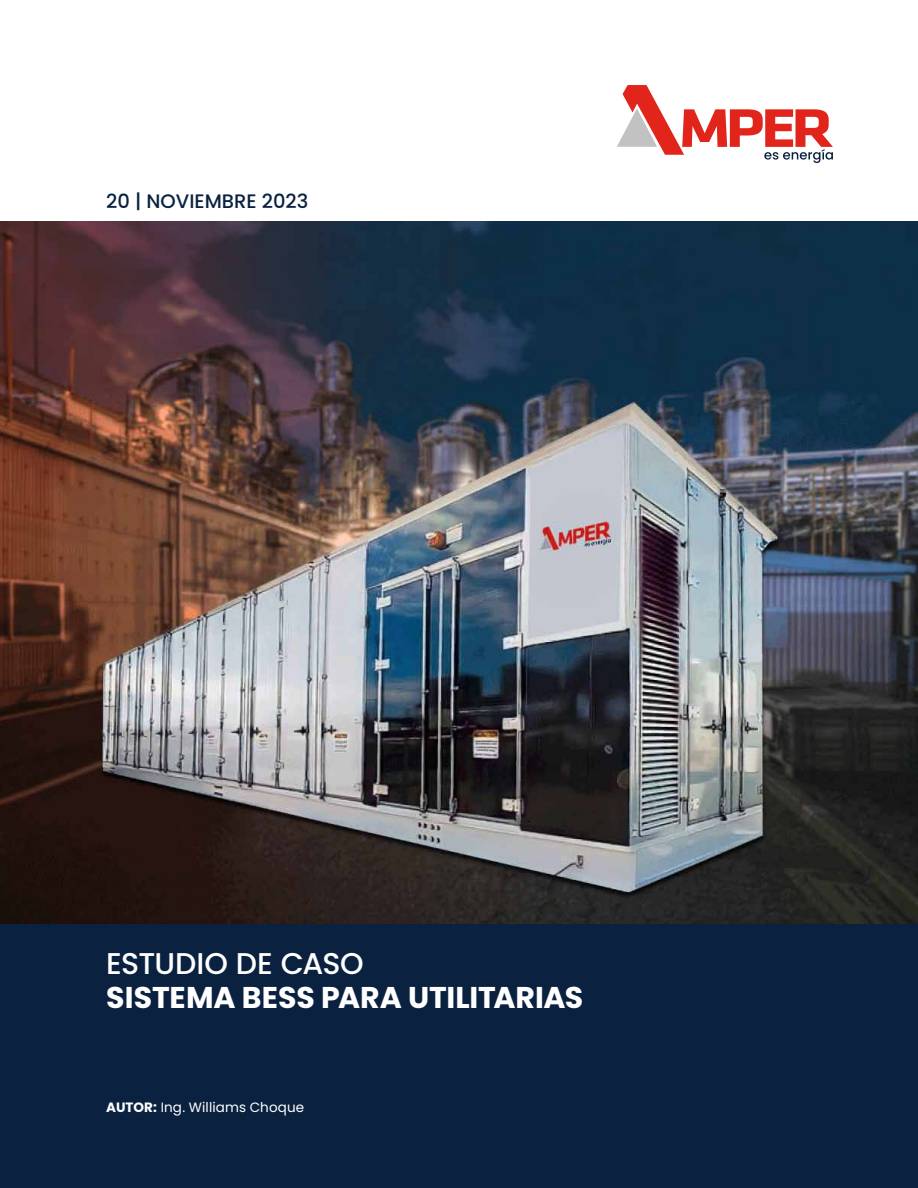
<style>
.page{position:relative;width:918px;height:1188px;background:#fff}
.page>*{position:absolute;margin:0;border:0;box-sizing:border-box;transform-origin:0 0}
.t1{font:700 30px "Poppins";letter-spacing:-.01em;color:#fff}
.t2{font:500 30px "Poppins";letter-spacing:-.02em;color:#fff}
.t3{font:500 19.5px "Poppins";color:#0a2240}
.t4{font:13.5px "Poppins";letter-spacing:.01em;color:#fff}
.s1{font-weight:700}
</style>
<div class="page">
<svg style="left:617px;top:85px;width:216px;height:78px"></svg>
<div style="left:0;top:924px;width:918px;height:264px;background:#0a2240"></div>
<img style="left:0;top:222px;width:918px;height:702px">
<p class="t3" style="left:106px;top:190px;width:204px">20 | NOVIEMBRE 2023</p>
<p class="t2" style="left:106px;top:946px;width:259px">ESTUDIO DE CASO</p>
<p class="t1" style="left:106px;top:980px;width:479px">SISTEMA BESS PARA UTILITARIAS</p>
<p class="t4" style="left:106px;top:1100px;width:199px"><span class="s1">AUTOR:</span> Ing. Williams Choque</p>
</div>
